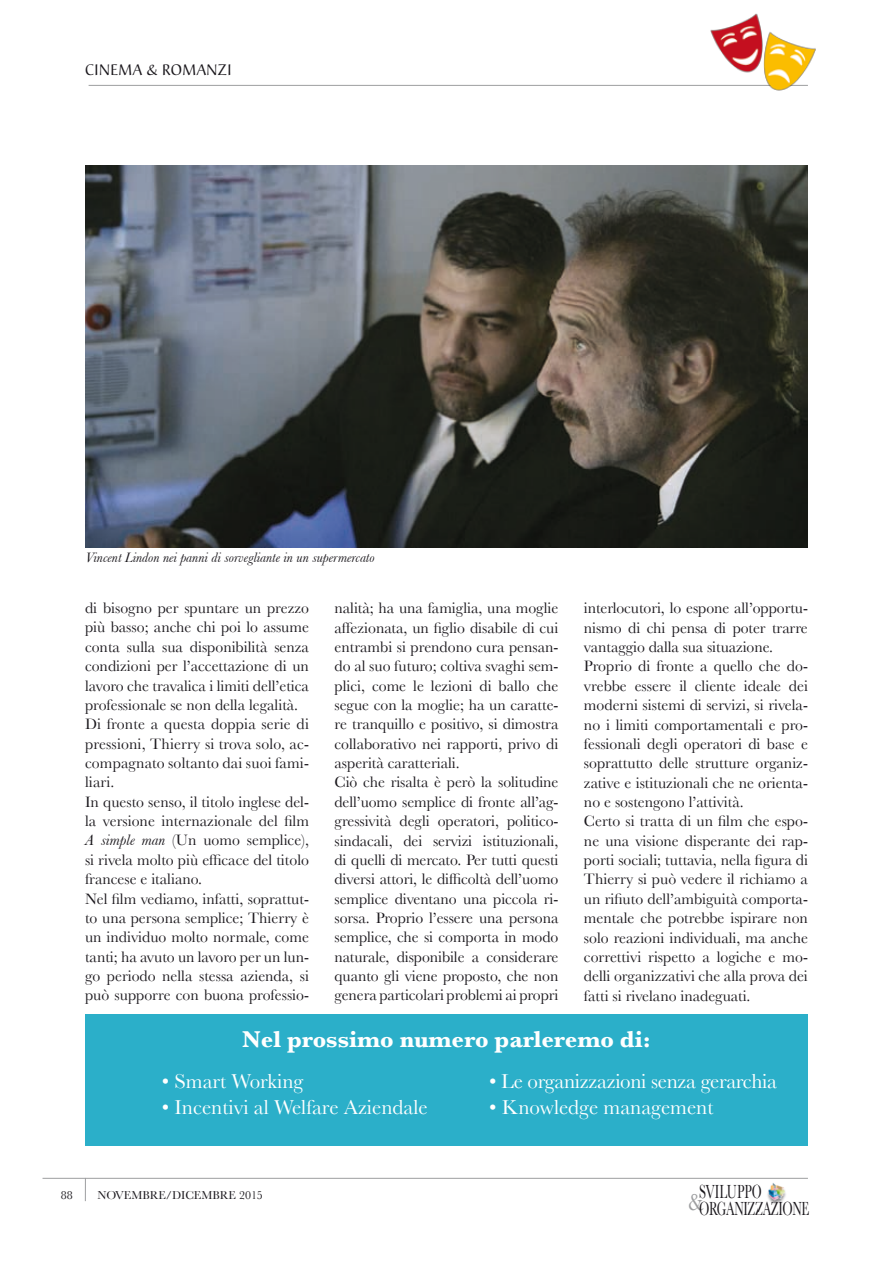
<style>
.page{position:relative;width:893px;height:1263px;background:#fff}
.page>*{position:absolute;margin:0;border:0;box-sizing:border-box;transform-origin:0 0}
.t1{font:24.6px "Baskerville";color:#9d9ea0;scale:.9 1}
.t2{font:700 24px "Baskerville";color:#fff}
.t3{font:21px "Baskerville";color:#fff}
.t4{font:19.95px/17.2px "Baskerville";letter-spacing:-.03em;color:#1a171c;scale:.65 1}
.t5{font:15.75px/19.4px "Baskerville";color:#1a171c}
.t6{font:15px "Christiana";letter-spacing:.02em;color:#1a171c}
.t7{font:italic 14.25px "Baskerville";color:#1a171c}
.t8{font:12px "Baskerville";letter-spacing:-.005em;color:#1a171c}
.s1{font-style:italic}
</style>
<div class="page">
<hr style="left:89px;top:85px;width:719px;height:1px;background:#9d9ea0">
<img style="left:767px;top:1183px;width:19px;height:21px">
<img style="left:710px;top:13px;width:106px;height:78px">
<svg style="left:85px;top:1179px;width:1px;height:22px"></svg>
<hr style="left:43px;top:1178px;width:765px;height:1px;background:#9d9ea0">
<div style="left:85px;top:1014px;width:723px;height:132px;background:#2bafc9"></div>
<img style="left:85px;top:166px;width:723px;height:381px">
<p class="t6" style="left:85px;top:61px;width:148px">CINEMA &amp; ROMANZI</p>
<p class="t7" style="left:85px;top:549px;width:291px">Vincent Lindon nei panni di sorvegliante in un supermercato</p>
<p class="t5" style="left:85px;top:598px;width:225px">di bisogno per spuntare un prezzo più basso; anche chi poi lo assume conta sulla sua disponibilità senza condizioni per l’accettazione di un lavoro che travalica i limiti dell’etica professionale se non della legalità.<br>Di fronte a questa doppia serie di pressioni, Thierry si trova solo, ac&shy;compagnato soltanto dai suoi fami&shy;liari.<br>In questo senso, il titolo inglese del&shy;la versione internazionale del film <span class="s1">A simple man</span> (Un uomo semplice), si rivela molto più efficace del titolo francese e italiano.<br>Nel film vediamo, infatti, soprattut&shy;to una persona semplice; Thierry è un individuo molto normale, come tanti; ha avuto un lavoro per un lun&shy;go periodo nella stessa azienda, si può supporre con buona professio-</p>
<p class="t5" style="left:334px;top:598px;width:225px">nalità; ha una famiglia, una moglie affezionata, un figlio disabile di cui entrambi si prendono cura pensan&shy;do al suo futuro; coltiva svaghi sem&shy;plici, come le lezioni di ballo che segue con la moglie; ha un caratte&shy;re tranquillo e positivo, si dimostra collaborativo nei rapporti, privo di asperità caratteriali.<br>Ciò che risalta è però la solitudine dell’uomo semplice di fronte all’ag&shy;gressività degli operatori, politico&shy;sindacali, dei servizi istituzionali, di quelli di mercato. Per tutti questi diversi attori, le difficoltà dell’uomo semplice diventano una piccola ri&shy;sorsa. Proprio l’essere una persona semplice, che si comporta in modo naturale, disponibile a considerare quanto gli viene proposto, che non genera particolari problemi ai propri</p>
<p class="t5" style="left:584px;top:598px;width:225px">interlocutori, lo espone all’opportu&shy;nismo di chi pensa di poter trarre vantaggio dalla sua situazione.<br>Proprio di fronte a quello che do&shy;vrebbe essere il cliente ideale dei moderni sistemi di servizi, si rivela&shy;no i limiti comportamentali e pro&shy;fessionali degli operatori di base e soprattutto delle strutture organiz&shy;zative e istituzionali che ne orienta&shy;no e sostengono l’attività.<br>Certo si tratta di un film che espo&shy;ne una visione disperante dei rap&shy;porti sociali; tuttavia, nella figura di Thierry si può vedere il richiamo a un rifiuto dell’ambiguità comporta&shy;mentale che potrebbe ispirare non solo reazioni individuali, ma anche correttivi rispetto a logiche e mo&shy;delli organizzativi che alla prova dei fatti si rivelano inadeguati.</p>
<h2 class="t2" style="left:242px;top:1025px;width:410px">Nel prossimo numero parleremo di:</h2>
<h3 class="t3" style="left:162px;top:1069px;width:143px">• Smart Working</h3>
<h3 class="t3" style="left:162px;top:1094px;width:267px">• Incentivi al Welfare Aziendale</h3>
<h3 class="t3" style="left:489px;top:1069px;width:289px">• Le organizzazioni senza gerarchia</h3>
<h3 class="t3" style="left:489px;top:1094px;width:226px">• Knowledge management</h3>
<p class="t8" style="left:61px;top:1188px;width:13px">88</p>
<p class="t8" style="left:98px;top:1188px;width:167px">Novembre/dicembre 2015</p>
<p class="t4" style="left:699px;top:1183px;width:171px">SVILUPPO<br>ORGANIZZAZIONE</p>
<h1 class="t1" style="left:688px;top:1187px;width:19px">&amp;</h1>
</div>
